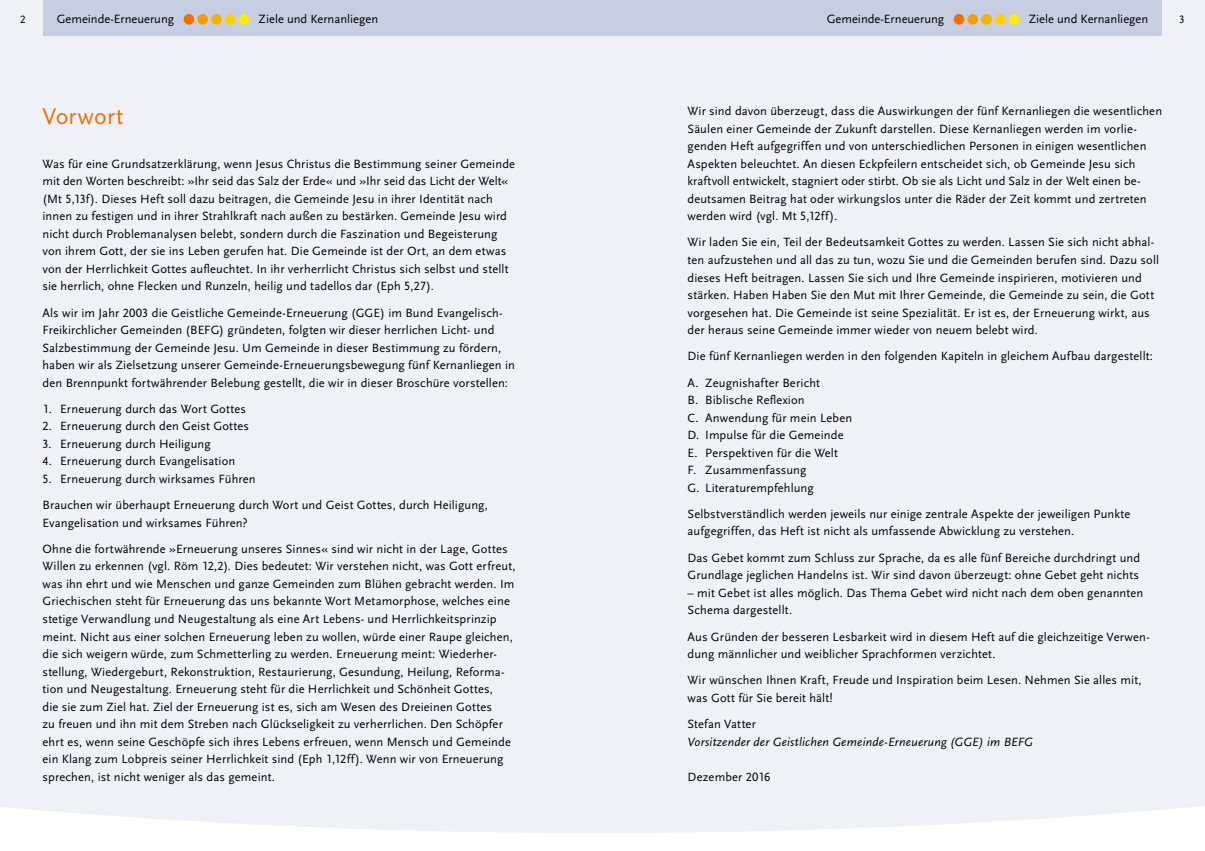
<style>
.page{position:relative;width:1205px;height:851px;background:#fff}
.page>*{position:absolute;margin:0;border:0;box-sizing:border-box;transform-origin:0 0}
.t1{font:23.75px "Scala Sans LF";letter-spacing:.01em;color:#ee7100}
.t2{font:12.5px/17.5px "Scala Sans LF";letter-spacing:.01em;color:#000}
.t3{font:italic 12.5px "Scala Sans LF";letter-spacing:.015em;color:#000}
.t4{font:11.25px "Scala Sans LF";color:#000}
</style>
<div class="page">
<div style="left:0;top:0;width:1205px;height:833px;background:#eff1f7"></div>
<div style="left:602px;top:0;width:560px;height:35px;background:#c6cfe1"></div>
<div style="left:43px;top:0;width:559px;height:35px;background:#c6cfe1"></div>
<div style="left:953px;top:14px;width:11px;height:11px;background:#ee7100;border-radius:50%"></div>
<div style="left:967px;top:14px;width:11px;height:11px;background:#f59c00;border-radius:50%"></div>
<div style="left:981px;top:14px;width:11px;height:11px;background:#f9b100;border-radius:50%"></div>
<div style="left:995px;top:14px;width:10px;height:11px;background:#ffcf00;border-radius:50%"></div>
<div style="left:1008px;top:14px;width:11px;height:11px;background:#fe0;border-radius:50%"></div>
<div style="left:184px;top:14px;width:10px;height:11px;background:#ee7100;border-radius:50%"></div>
<div style="left:197px;top:14px;width:11px;height:11px;background:#f59c00;border-radius:50%"></div>
<div style="left:211px;top:14px;width:11px;height:11px;background:#f9b100;border-radius:50%"></div>
<div style="left:225px;top:14px;width:10px;height:11px;background:#ffcf00;border-radius:50%"></div>
<div style="left:239px;top:14px;width:10px;height:11px;background:#fe0;border-radius:50%"></div>
<p class="t4" style="left:20px;top:13px;width:7px">2</p>
<p class="t2" style="left:57px;top:11px;width:119px">Gemeinde-Erneuerung</p>
<p class="t2" style="left:259px;top:11px;width:121px">Ziele und Kernanliegen</p>
<p class="t2" style="left:827px;top:11px;width:119px">Gemeinde-Erneuerung</p>
<p class="t2" style="left:1028px;top:11px;width:121px">Ziele und Kernanliegen</p>
<p class="t4" style="left:1179px;top:13px;width:7px">3</p>
<h1 class="t1" style="left:43px;top:102px;width:83px">Vorwort</h1>
<p class="t2" style="left:43px;top:155px;width:474px">Was für eine Grundsatzerklärung, wenn Jesus Christus die Bestimmung seiner Gemeinde mit den Worten beschreibt: »Ihr seid das Salz der Erde« und »Ihr seid das Licht der Welt« (Mt 5,13f). Dieses Heft soll dazu beitragen, die Gemeinde Jesu in ihrer Identität nach innen zu festigen und in ihrer Strahlkraft nach außen zu bestärken. Gemeinde Jesu wird nicht durch Problemanalysen belebt, sondern durch die Faszination und Begeisterung von ihrem Gott, der sie ins Leben gerufen hat. Die Gemeinde ist der Ort, an dem etwas von der Herrlichkeit Gottes aufleuchtet. In ihr verherrlicht Christus sich selbst und stellt sie herrlich, ohne Flecken und Runzeln, heilig und tadellos dar (Eph 5,27).</p>
<p class="t2" style="left:43px;top:303px;width:474px">Als wir im Jahr 2003 die Geistliche Gemeinde-Erneuerung (GGE) im Bund Evangelisch-Freikirchlicher Gemeinden (BEFG) gründeten, folgten wir dieser herrlichen Licht- und Salzbestimmung der Gemeinde Jesu. Um Gemeinde in dieser Bestimmung zu fördern, haben wir als Zielsetzung unserer Gemeinde-Erneuerungsbewegung fünf Kernanliegen in den Brennpunkt fortwährender Belebung gestellt, die wir in dieser Broschüre vorstellen:</p>
<p class="t2" style="left:43px;top:400px;width:205px">1. Erneuerung durch das Wort Gottes</p>
<p class="t2" style="left:43px;top:417px;width:208px">2. Erneuerung durch den Geist Gottes</p>
<p class="t2" style="left:43px;top:435px;width:170px">3. Erneuerung durch Heiligung</p>
<p class="t2" style="left:43px;top:452px;width:194px">4. Erneuerung durch Evangelisation</p>
<p class="t2" style="left:43px;top:465px;width:447px;line-height:26.2px">5. Erneuerung durch wirksames Führen<br>Brauchen wir überhaupt Erneuerung durch Wort und Geist Gottes, durch Heiligung,</p>
<p class="t2" style="left:43px;top:509px;width:467px;line-height:26.2px">Evangelisation und wirksames Führen?<br>Ohne die fortwährende »Erneuerung unseres Sinnes« sind wir nicht in der Lage, Gottes</p>
<p class="t2" style="left:43px;top:557px;width:475px">Willen zu erkennen (vgl. Röm 12,2). Dies bedeutet: Wir verstehen nicht, was Gott erfreut, was ihn ehrt und wie Menschen und ganze Gemeinden zum Blühen gebracht werden. Im Griechischen steht für Erneuerung das uns bekannte Wort Metamorphose, welches eine stetige Verwandlung und Neugestaltung als eine Art Lebens- und Herrlichkeitsprinzip meint. Nicht aus einer solchen Erneuerung leben zu wollen, würde einer Raupe gleichen, die sich weigern würde, zum Schmetterling zu werden. Erneuerung meint: Wiederher&shy;stellung, Wiedergeburt, Rekonstruktion, Restaurierung, Gesundung, Heilung, Reforma&shy;tion und Neugestaltung. Erneuerung steht für die Herrlichkeit und Schönheit Gottes,<br>die sie zum Ziel hat. Ziel der Erneuerung ist es, sich am Wesen des Dreieinen Gottes<br>zu freuen und ihn mit dem Streben nach Glückseligkeit zu verherrlichen. Den Schöpfer ehrt es, wenn seine Geschöpfe sich ihres Lebens erfreuen, wenn Mensch und Gemeinde ein Klang zum Lobpreis seiner Herrlichkeit sind (Eph 1,12ff). Wenn wir von Erneuerung sprechen, ist nicht weniger als das gemeint.</p>
<p class="t2" style="left:687px;top:102px;width:476px">Wir sind davon überzeugt, dass die Auswirkungen der fünf Kernanliegen die wesentlichen Säulen einer Gemeinde der Zukunft darstellen. Diese Kernanliegen werden im vorlie&shy;genden Heft aufgegriffen und von unterschiedlichen Personen in einigen wesentlichen Aspekten beleuchtet. An diesen Eckpfeilern entscheidet sich, ob Gemeinde Jesu sich kraftvoll entwickelt, stagniert oder stirbt. Ob sie als Licht und Salz in der Welt einen be&shy;deutsamen Beitrag hat oder wirkungslos unter die Räder der Zeit kommt und zertreten werden wird (vgl. Mt 5,12ff).</p>
<p class="t2" style="left:687px;top:233px;width:473px">Wir laden Sie ein, Teil der Bedeutsamkeit Gottes zu werden. Lassen Sie sich nicht abhal&shy;ten aufzustehen und all das zu tun, wozu Sie und die Gemeinden berufen sind. Dazu soll dieses Heft beitragen. Lassen Sie sich und Ihre Gemeinde inspirieren, motivieren und stärken. Haben Haben Sie den Mut mit Ihrer Gemeinde, die Gemeinde zu sein, die Gott vorgesehen hat. Die Gemeinde ist seine Spezialität. Er ist es, der Erneuerung wirkt, aus der heraus seine Gemeinde immer wieder von neuem belebt wird.</p>
<p class="t2" style="left:687px;top:343px;width:467px;line-height:26.2px">Die fünf Kernanliegen werden in den folgenden Kapiteln in gleichem Aufbau dargestellt:<br>A. Zeugnishafter Bericht</p>
<p class="t2" style="left:687px;top:391px;width:166px">B. Biblische Reflexion<br>C. Anwendung für mein Leben<br>D. Impulse für die Gemeinde<br>E. Perspektiven für die Welt<br>F. Zusammenfassung<br>G. Literaturempfehlung</p>
<p class="t2" style="left:687px;top:505px;width:444px">Selbstverständlich werden jeweils nur einige zentrale Aspekte der jeweiligen Punkte aufgegriffen, das Heft ist nicht als umfassende Abwicklung zu verstehen.</p>
<p class="t2" style="left:687px;top:548px;width:454px">Das Gebet kommt zum Schluss zur Sprache, da es alle fünf Bereiche durchdringt und<br>Grundlage jeglichen Handelns ist. Wir sind davon überzeugt: ohne Gebet geht nichts</p>
<p class="t2" style="left:687px;top:583px;width:457px">– mit Gebet ist alles möglich. Das Thema Gebet wird nicht nach dem oben genannten<br>Schema dargestellt.</p>
<p class="t2" style="left:687px;top:627px;width:464px">Aus Gründen der besseren Lesbarkeit wird in diesem Heft auf die gleichzeitige Verwen&shy;dung männlicher und weiblicher Sprachformen verzichtet.</p>
<p class="t2" style="left:687px;top:671px;width:456px">Wir wünschen Ihnen Kraft, Freude und Inspiration beim Lesen. Nehmen Sie alles mit, was Gott für Sie bereit hält!</p>
<p class="t2" style="left:687px;top:715px;width:70px">Stefan Vatter</p>
<p class="t3" style="left:687px;top:734px;width:347px">Vorsitzender der Geistlichen Gemeinde-Erneuerung (GGE) im BEFG</p>
<p class="t2" style="left:687px;top:767px;width:84px">Dezember 2016</p>
</div>
